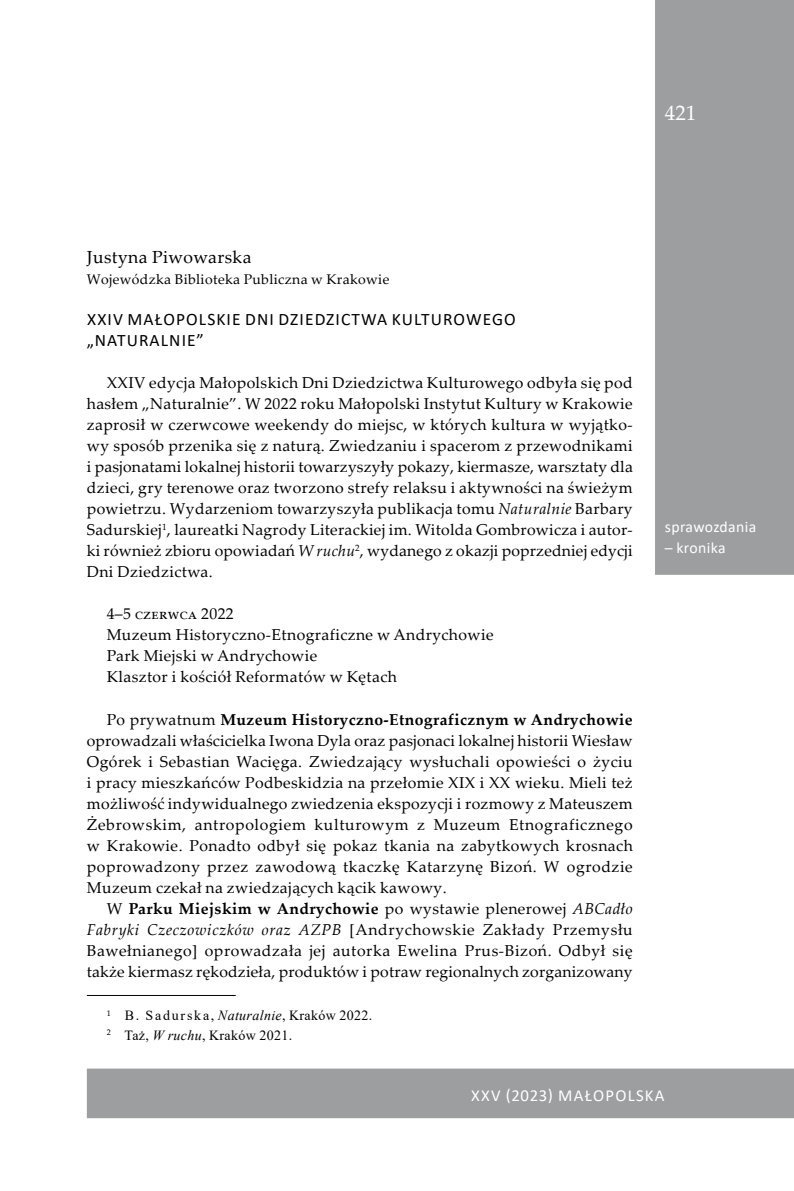
<style>
.page{position:relative;width:794px;height:1191px;background:#fff}
.page>*{position:absolute;margin:0;border:0;box-sizing:border-box;transform-origin:0 0}
.t1{font:21px "Palatino Linotype";color:#fff}
.t2{font:17.5px/21px "Calibri";letter-spacing:.06em;color:#000}
.t3{font:17.5px "Palatino Linotype";letter-spacing:.025em;color:#000}
.t4{font:16.8px "Calibri";letter-spacing:.075em;color:#fff}
.t5{font:15.75px/21px "Palatino Linotype";letter-spacing:.025em;color:#000;text-align:justify}
.t6{font:15.75px "Calibri";letter-spacing:.025em;color:#fff}
.t7{font:14px/19.8px "Times New Roman";letter-spacing:.025em;color:#000}
.t8{font:14px "Palatino Linotype";letter-spacing:.025em;color:#000}
.s1{font-style:italic}
.s2{font-weight:700}
</style>
<div class="page">
<div style="left:655px;top:0;width:139px;height:575px;background:#9c9e9f"></div>
<div style="left:87px;top:1068px;width:707px;height:50px;background:#9c9e9f"></div>
<hr style="left:87px;top:995px;width:149px;height:1px;background:#000">
<h1 class="t1" style="left:665px;top:97px;width:33px">421</h1>
<p class="t3" style="left:87px;top:245px;width:166px">Justyna Piwowarska</p>
<p class="t8" style="left:87px;top:270px;width:304px">Wojewódzka Biblioteka Publiczna w Krakowie</p>
<p class="t2" style="left:87px;top:308px;width:430px">XXIV MAŁOPOLSKI E DNI DZI EDZI CTWA KULTUROWEGO „NATURALNI E”</p>
<p class="t5" style="left:87px;top:372px;width:547px;text-indent:20px">XXIV edycja Małopolskich Dni Dziedzictwa Kulturowego odbyła się pod hasłem „Naturalnie”. W 2022 roku Małopolski Instytut Kultury w Krakowie zaprosił w czerwcowe weekendy do miejsc, w których kultura w wyjątko&shy;wy sposób przenika się z naturą. Zwiedzaniu i spacerom z przewodnikami i pasjonatami lokalnej historii towarzyszyły pokazy, kiermasze, warsztaty dla dzieci, gry terenowe oraz tworzono strefy relaksu i aktywności na świeżym powietrzu. Wydarzeniom towarzyszyła publikacja tomu <span class="s1">Naturalnie</span> Barbary Sadurskiej<sup>1</sup>, laureatki Nagrody Literackiej im. Witolda Gombrowicza i autor&shy;ki również zbioru opowiadań <span class="s1">W ruchu</span><sup>2</sup>, wydanego z okazji poprzedniej edycji Dni Dziedzictwa.</p>
<p class="t5" style="left:107px;top:603px;width:388px;text-align:left">4–5 czerwca 2022<br>Muzeum Historyczno-Etnograficzne w Andrychowie Park Miejski w Andrychowie<br>Klasztor i kościół Reformatów w Kętach</p>
<p class="t5" style="left:87px;top:708px;width:547px;text-indent:20px">Po prywatnum <span class="s2">Muzeum Historyczno-Etnograficznym w Andrychowie </span>oprowadzali właścicielka Iwona Dyla oraz pasjonaci lokalnej historii Wiesław Ogórek i Sebastian Wacięga. Zwiedzający wysłuchali opowieści o życiu i pracy mieszkańców Podbeskidzia na przełomie XIX i XX wieku. Mieli też możliwość indywidualnego zwiedzenia ekspozycji i rozmowy z Mateuszem Żebrowskim, antropologiem kulturowym z Muzeum Etnograficznego w Krakowie. Ponadto odbył się pokaz tkania na zabytkowych krosnach poprowadzony przez zawodową tkaczkę Katarzynę Bizoń. W ogrodzie Muzeum czekał na zwiedzających kącik kawowy.</p>
<p class="t5" style="left:87px;top:897px;width:547px;text-indent:20px">W <span class="s2">Parku Miejskim w Andrychowie</span> po wystawie plenerowej <span class="s1">ABCadło Fabryki Czeczowiczków oraz AZPB</span> [Andrychowskie Zakłady Przemysłu Bawełnianego] oprowadzała jej autorka Ewelina Prus-Bizoń. Odbył się także kiermasz rękodzieła, produktów i potraw regionalnych zorganizowany</p>
<p class="t7" style="left:107px;top:1005px;width:267px"><sup>1</sup> B. Sadurska, <span class="s1">Naturalnie</span>, Kraków 2022.<br><sup>2</sup> Taż, <span class="s1">W ruchu</span>, Kraków 2021.</p>
<p class="t6" style="left:665px;top:516px;width:93px">SPRAWOZDANIA</p>
<p class="t6" style="left:665px;top:537px;width:62px">– KRONIKA</p>
<p class="t4" style="left:471px;top:1083px;width:195px">XXV (2023) MAŁOPOLSKA</p>
</div>
